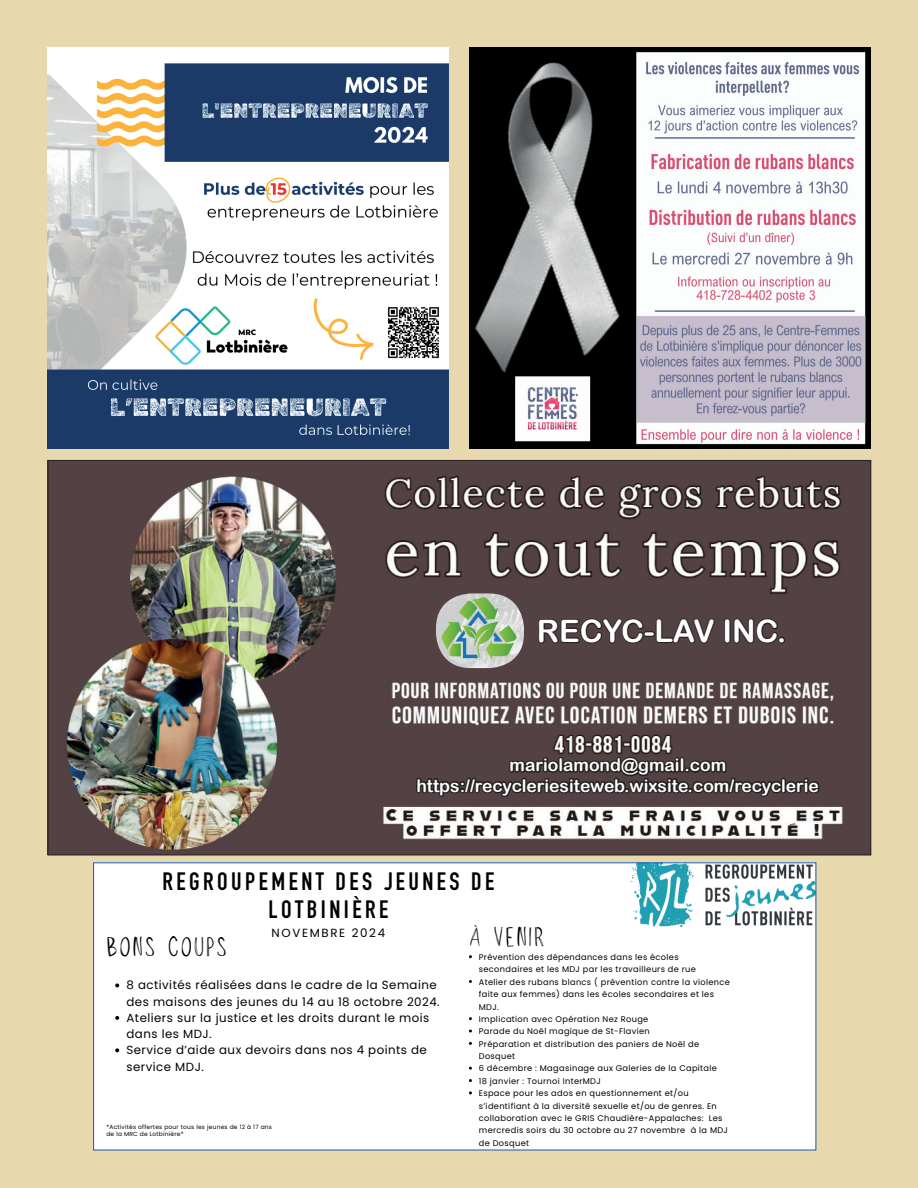
<style>
.page{position:relative;width:918px;height:1188px;background:#e7d8ae}
.page>*{position:absolute;margin:0;border:0;box-sizing:border-box;transform-origin:0 0}
.t1{font:30.9px "Arial Rounded MT Bold";color:#fff}
.t2{font:24.75px/28.3px "engschriftcaps";letter-spacing:.14em;color:#000001;text-align:center}
.t3{font:700 23.55px "Louisville";letter-spacing:.07em;color:#000001}
.t4{font:18.75px "Arial Rounded MT Bold";color:#fff}
.t5{font:17.55px/20.5px "Arial Rounded MT Bold";color:#fff;text-align:center}
.t6{font:11.85px/16.2px "Poppins";letter-spacing:.04em;color:#000001}
.t7{font:11.85px "Poppins";letter-spacing:.14em;color:#000001}
.t8{font:8.25px/12.5px "Poppins";letter-spacing:.04em;color:#000001}
.t9{font:5.85px/7.8px "Poppins";letter-spacing:.04em;color:#000001}
</style>
<div class="page">
<img style="left:50px;top:462px;width:819px;height:391px">
<div style="left:524px;top:592px;width:186px;height:77px;background:#534243"></div>
<img style="left:436px;top:593px;width:88px;height:75px">
<svg style="left:538px;top:617px;width:178px;height:28px"></svg>
<svg style="left:722px;top:617px;width:64px;height:28px;background:#423537"></svg>
<svg style="left:400px;top:755px;width:422px;height:52px;background:#433638"></svg>
<img style="left:47px;top:47px;width:401px;height:401px">
<img style="left:470px;top:47px;width:401px;height:401px">
<div style="left:94px;top:863px;width:722px;height:287px;background:#fff"></div>
<img style="left:629px;top:864px;width:185px;height:62px">
<svg style="left:115px;top:983px;width:4px;height:4px"></svg>
<svg style="left:115px;top:1016px;width:4px;height:4px"></svg>
<svg style="left:115px;top:1048px;width:4px;height:4px"></svg>
<h1 class="t1" style="left:537px;top:613px;width:251px">RECYC-LAV INC.</h1>
<h3 class="t5" style="left:416px;top:754px;width:404px">mariolamond@gmail.com https://recycleriesiteweb.wixsite.com/recyclerie</h3>
<h3 class="t4" style="left:402px;top:764px;width:260px">mariolamond@gmail.com •</h3>
<h2 class="t2" style="left:162px;top:867px;width:333px">REGROUPEMENT DES JEUNES DE<br>LOTBINIÈRE</h2>
<h3 class="t7" style="left:272px;top:926px;width:115px">NOVEMBRE 2024</h3>
<h3 class="t3" style="left:469px;top:921px;width:77px">À VENIR</h3>
<p class="t8" style="left:479px;top:951px;width:253px">Prévention des dépendances dans les écoles secondaires et les MDJ par les travailleurs de rue<br>Atelier des rubans blancs ( prévention contre la violence faite aux femmes) dans les écoles secondaires et les MDJ.<br>Implication avec Opération Nez Rouge<br>Parade du Noël magique de St-Flavien<br>Préparation et distribution des paniers de Noël de Dosquet<br>6 décembre : Magasinage aux Galeries de la Capitale<br>18 janvier : Tournoi InterMDJ<br>Espace pour les ados en questionnement et/ou s’identifiant à la diversité sexuelle et/ou de genres. En collaboration avec le GRIS Chaudière-Appalaches: Les mercredis soirs du 30 octobre au 27 novembre à la MDJ de Dosquet</p>
<h3 class="t3" style="left:106px;top:932px;width:122px">BONS COUPS</h3>
<h3 class="t6" style="left:126px;top:977px;width:315px">8 activités réalisées dans le cadre de la Semaine des maisons des jeunes du 14 au 18 octobre 2024.<br>Ateliers sur la justice et les droits durant le mois dans les MDJ.<br>Service d’aide aux devoirs dans nos 4 points de service MDJ.</h3>
<p class="t9" style="left:106px;top:1123px;width:167px">*Activités offertes pour tous les jeunes de 12 à 17 ans de la MRC de Lotbinière*</p>
</div>
